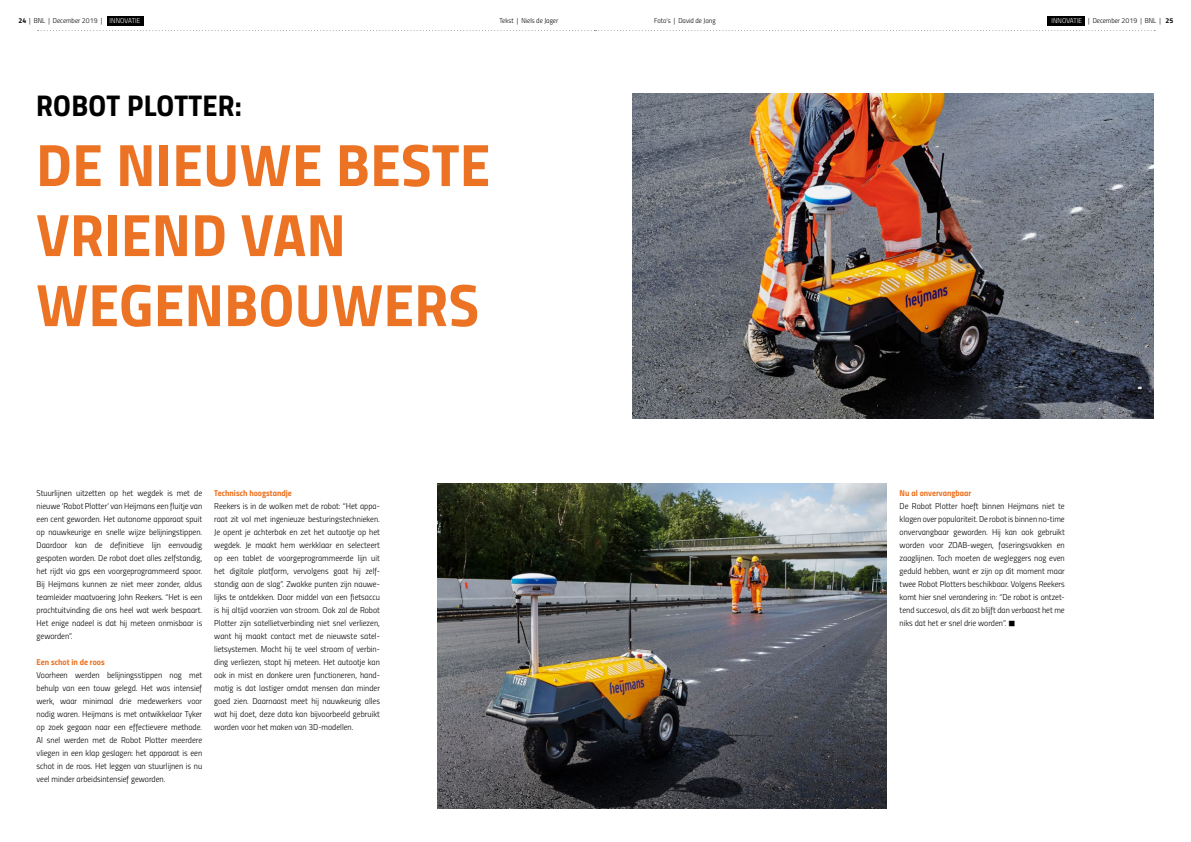
<style>
.page{position:relative;width:1191px;height:842px;background:#fff}
.page>*{position:absolute;margin:0;border:0;box-sizing:border-box;transform-origin:0 0}
.t1{font:60px/70px "Titillium Bold Upright";letter-spacing:.01em;color:#ec7323}
.t2{font:30px "Titillium Bold Upright";letter-spacing:.01em;color:#000}
.t3{font:900 20px "Titillium";color:#000}
.t4{font:8.5px/13px "Titillium Light Upright";color:#000;text-align:justify}
.t5{font:8.5px "Titillium Bold Upright";color:#ec7323}
.t6{font:7px "Titillium Light Upright";color:#000}
.s1{font-family:"Titillium Bold Upright"}
.s2{color:#fff}
</style>
<div class="page">
<svg style="left:38px;top:16px;width:1117px;height:15px"></svg>
<img style="left:632px;top:93px;width:521px;height:325px">
<img style="left:437px;top:483px;width:450px;height:325px">
<p class="t6" style="left:19px;top:16px;width:123px"><span class="s1">24</span> | BNL | December 2019 | <span class="s2">INNOVATIE</span></p>
<p class="t6" style="left:499px;top:15px;width:60px">Tekst | Niels de Jager</p>
<p class="t6" style="left:654px;top:15px;width:63px">Foto's | David de Jong</p>
<p class="t6" style="left:1051px;top:16px;width:123px"><span class="s2">INNOVATIE</span> | December 2019 | BNL | <span class="s1">25</span></p>
<h2 class="t2" style="left:36px;top:82px;width:207px">ROBOT PLOTTER:</h2>
<h1 class="t1" style="left:36px;top:126px;width:455px">DE NIEUWE BESTE<br>VRIEND VAN<br>WEGENBOUWERS</h1>
<p class="t4" style="left:37px;top:486px;width:167px">Stuurlijnen uitzetten op het wegdek is met de nieuwe ‘Robot Plotter’ van Heijmans een fluitje van een cent geworden. Het autonome apparaat spuit op nauwkeurige en snelle wijze belijningstippen.<br>Daardoor kan de definitieve lijn eenvoudig gespoten worden. De robot doet alles zelfstandig, het rijdt via gps een voorgeprogrammeerd spoor.<br>Bij Heijmans kunnen ze niet meer zonder, aldus teamleider maatvoering John Reekers. “Het is een prachtuitvinding die ons heel wat werk bespaart.<br>Het enige nadeel is dat hij meteen onmisbaar is geworden”.</p>
<p class="t5" style="left:37px;top:656px;width:70px">Een schot in de roos</p>
<p class="t4" style="left:37px;top:668px;width:167px">Voorheen werden belijningsstippen nog met behulp van een touw gelegd. Het was intensief werk, waar minimaal drie medewerkers voor nodig waren. Heijmans is met ontwikkelaar Tyker op zoek gegaan naar een effectievere methode.<br>Al snel werden met de Robot Plotter meerdere vliegen in een klap geslagen: het apparaat is een schot in de roos. Het leggen van stuurlijnen is nu veel minder arbeidsintensief geworden.</p>
<p class="t5" style="left:214px;top:487px;width:79px">Technisch hoogstandje</p>
<p class="t4" style="left:214px;top:499px;width:167px">Reekers is in de wolken met de robot: “Het appa&shy;raat zit vol met ingenieuze besturingstechnieken.<br>Je opent je achterbak en zet het autootje op het wegdek. Je maakt hem werkklaar en selecteert op een tablet de voorgeprogrammeerde lijn uit het digitale platform, vervolgens gaat hij zelf&shy;standig aan de slag”. Zwakke punten zijn nauwe&shy;lijks te ontdekken. Door middel van een fietsaccu is hij altijd voorzien van stroom. Ook zal de Robot Plotter zijn satellietverbinding niet snel verliezen, want hij maakt contact met de nieuwste satel&shy;lietsystemen. Mocht hij te veel stroom of verbin&shy;ding verliezen, stopt hij meteen. Het autootje kan ook in mist en donkere uren functioneren, hand&shy;matig is dat lastiger omdat mensen dan minder goed zien. Daarnaast meet hij nauwkeurig alles wat hij doet, deze data kan bijvoorbeeld gebruikt worden voor het maken van 3D-modellen.</p>
<p class="t5" style="left:899px;top:487px;width:73px">Nu al onvervangbaar</p>
<p class="t4" style="left:899px;top:499px;width:167px">De Robot Plotter hoeft binnen Heijmans niet te klagen over populariteit. De robot is binnen no-time onvervangbaar geworden. Hij kan ook gebruikt worden voor ZOAB-wegen, faseringsvakken en zaaglijnen. Toch moeten de wegleggers nog even geduld hebben, want er zijn op dit moment maar twee Robot Plotters beschikbaar. Volgens Reekers komt hier snel verandering in: “De robot is ontzet&shy;tend succesvol, als dit zo blijft dan verbaast het me niks dat het er snel drie worden”.</p>
<h3 class="t3" style="left:1008px;top:608px;width:9px">•</h3>
</div>
